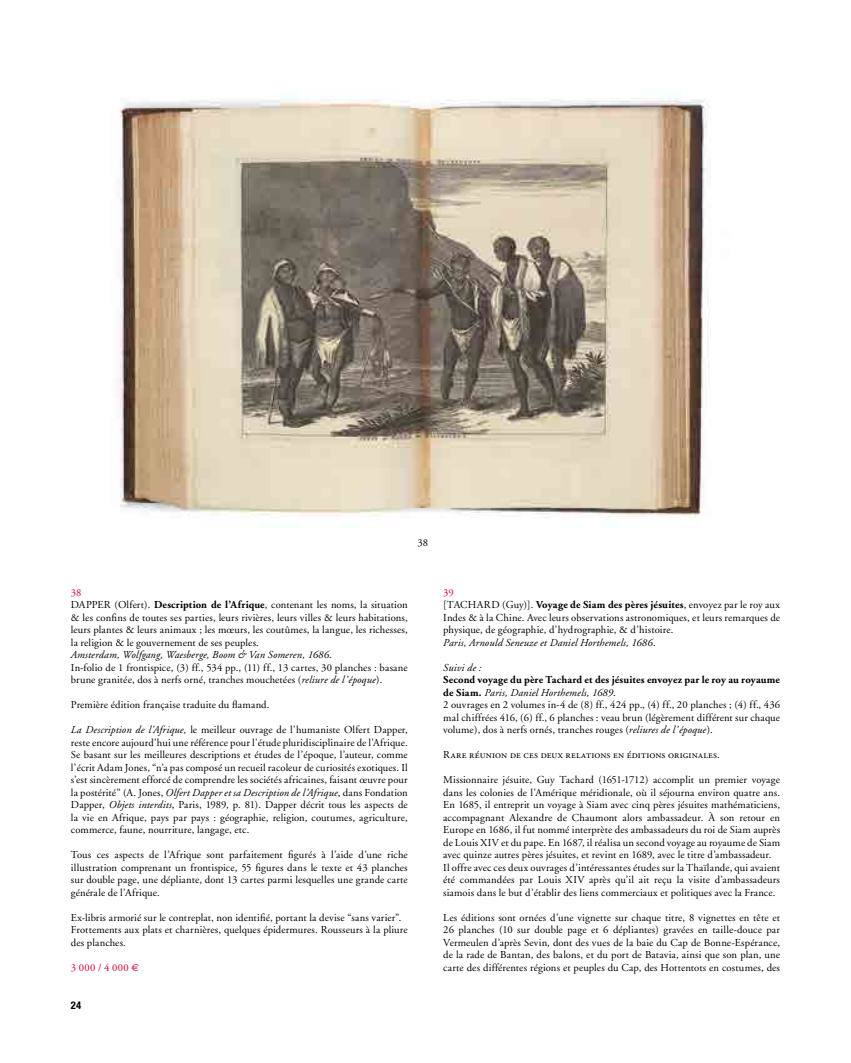
<style>
.page{position:relative;width:851px;height:1063px;background:#fff}
.page>*{position:absolute;margin:0;border:0;box-sizing:border-box;transform-origin:0 0}
.t1{font:10.62px/12.5px "Adobe Garamond";letter-spacing:.015em;color:#000}
.t2{font:10.62px "Adobe Garamond Regular SC";letter-spacing:.02em;color:#000}
.t3{font:10.62px "Adobe Garamond";letter-spacing:.03em;color:#d30033}
.t4{font:italic 10.62px "Adobe Garamond";letter-spacing:.015em;color:#000}
.t5{font:700 condensed 10.62px "Helvetica Neue";color:#000}
.s1{color:#d30033}
.s2{font-weight:700}
.s3{font-style:italic}
.s4{font-family:"Euro Sans";font-size:10px}
</style>
<div class="page">
<img style="left:119px;top:98px;width:589px;height:420px">
<p class="t1" style="left:417px;top:537px;width:12px">38</p>
<p class="t1" style="left:71px;top:587px;width:338px"><span class="s1">38<br></span>DAPPER (Olfert). <span class="s2">Description de l’Afrique</span>, contenant les noms, la situation &amp; les confins de toutes ses parties, leurs rivières, leurs villes &amp; leurs habitations, leurs plantes &amp; leurs animaux ; les mœurs, les coutûmes, la langue, les richesses, la religion &amp; le gouvernement de ses peuples.<br><span class="s3">Amsterdam, Wolfgang, Waesberge, Boom &amp; Van Someren, 1686</span>.<br>In-folio de 1 frontispice, (3) ff., 534 pp., (11) ff., 13 cartes, 30 planches : basane brune granitée, dos à nerfs orné, tranches mouchetées (<span class="s3">reliure de l’époque</span>).</p>
<p class="t1" style="left:71px;top:699px;width:200px">Première édition française traduite du flamand.</p>
<p class="t1" style="left:71px;top:724px;width:338px;text-align:justify"><span class="s3">La Description de l'Afrique,</span> le meilleur ouvrage de l'humaniste Olfert Dapper, reste encore aujourd'hui une référence pour l'étude pluridisciplinaire de l'Afrique.<br>Se basant sur les meilleures descriptions et études de l’époque, l’auteur, comme l’écrit Adam Jones, “n’a pas composé un recueil racoleur de curiosités exotiques. Il s’est sincèrement efforcé de comprendre les sociétés africaines, faisant œuvre pour la postérité” (A. Jones, <span class="s3">Olfert Dapper et sa Description de l’Afrique</span>, dans Fondation Dapper, <span class="s3">Objets interdits</span>, Paris, 1989, p. 81). Dapper décrit tous les aspects de la vie en Afrique, pays par pays : géographie, religion, coutumes, agriculture, commerce, faune, nourriture, langage, etc.</p>
<p class="t1" style="left:71px;top:849px;width:338px;text-align:justify">Tous ces aspects de l’Afrique sont parfaitement figurés à l’aide d’une riche illustration comprenant un frontispice, 55 figures dans le texte et 43 planches sur double page, une dépliante, dont 13 cartes parmi lesquelles une grande carte générale de l’Afrique.</p>
<p class="t1" style="left:71px;top:911px;width:338px">Ex-libris armorié sur le contreplat, non identifié, portant la devise “sans varier”.<br>Frottements aux plats et charnières, quelques épidermures. Rousseurs à la pliure des planches.</p>
<p class="t3" style="left:71px;top:962px;width:70px">3 000 / 4 000 <span class="s4">€</span></p>
<p class="t5" style="left:71px;top:999px;width:12px">24</p>
<p class="t1" style="left:443px;top:587px;width:338px"><span class="s1">39<br></span>[TACHARD (Guy)]. <span class="s2">Voyage de Siam des pères jésuites</span>, envoyez par le roy aux Indes &amp; à la Chine. Avec leurs observations astronomiques, et leurs remarques de physique, de géographie, d’hydrographie, &amp; d’histoire.<br><span class="s3">Paris, Arnould Seneuze et Daniel Horthemels, 1686</span>.</p>
<p class="t4" style="left:443px;top:662px;width:40px">Suivi de :</p>
<p class="t1" style="left:443px;top:674px;width:338px"><span class="s2">Second voyage du père Tachard et des jésuites envoyez par le roy au royaume de Siam.</span> <span class="s3">Paris, Daniel Horthemels, 1689</span>.<br>2 ouvrages en 2 volumes in-4 de (8) ff., 424 pp., (4) ff., 20 planches ; (4) ff., 436 mal chiffrées 416, (6) ff., 6 planches : veau brun (légèrement différent sur chaque volume), dos à nerfs ornés, tranches rouges (<span class="s3">reliures de l’époque</span>).</p>
<p class="t2" style="left:443px;top:749px;width:278px">Rare réunion de ces deux relations en éditions originales.</p>
<p class="t1" style="left:443px;top:774px;width:338px">Missionnaire jésuite, Guy Tachard (1651-1712) accomplit un premier voyage dans les colonies de l’Amérique méridionale, où il séjourna environ quatre ans.<br>En 1685, il entreprit un voyage à Siam avec cinq pères jésuites mathématiciens, accompagnant Alexandre de Chaumont alors ambassadeur. À son retour en Europe en 1686, il fut nommé interprète des ambassadeurs du roi de Siam auprès de Louis XIV et du pape. En 1687, il réalisa un second voyage au royaume de Siam avec quinze autres pères jésuites, et revint en 1689, avec le titre d’ambassadeur.<br>Il offre avec ces deux ouvrages d’intéressantes études sur la Thaïlande, qui avaient été commandées par Louis XIV après qu’il ait reçu la visite d’ambassadeurs siamois dans le but d’établir des liens commerciaux et politiques avec la France.</p>
<p class="t1" style="left:443px;top:911px;width:338px;text-align:justify">Les éditions sont ornées d’une vignette sur chaque titre, 8 vignettes en tête et 26 planches (10 sur double page et 6 dépliantes) gravées en taille-douce par Vermeulen d’après Sevin, dont des vues de la baie du Cap de Bonne-Espérance, de la rade de Bantan, des balons, et du port de Batavia, ainsi que son plan, une carte des différentes régions et peuples du Cap, des Hottentots en costumes, des</p>
</div>
